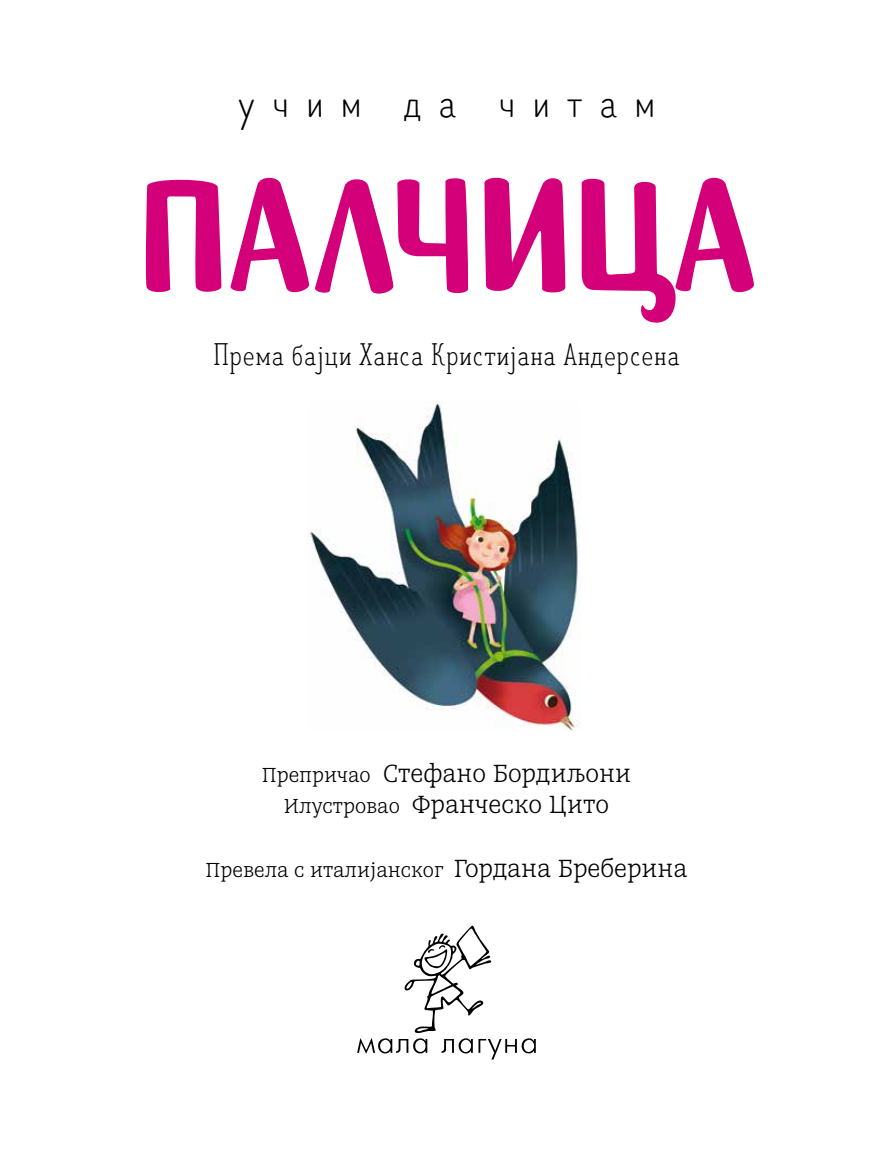
<style>
.page{position:relative;width:893px;height:1149px;background:#fff}
.page>*{position:absolute;margin:0;border:0;box-sizing:border-box;transform-origin:0 0}
.t1{font:210.6px "Nefelibata Sans";letter-spacing:-.01em;color:#d4007a;scale:.83 1}
.t2{font:300 45px "TT Limes Sans";letter-spacing:.4em;color:#000}
.t3{font:300 31.5px "TT Limes Slab";letter-spacing:.05em;color:#000}
.t4{font:300 24.75px/31.5px "Obla";color:#000;text-align:center}
.t5{font:300 20.25px "Obla";color:#000}
.s1{font-size:20.25px}
.s2{font-size:24.75px}
</style>
<div class="page">
<img style="left:309px;top:401px;width:272px;height:329px">
<svg style="left:357px;top:925px;width:179px;height:134px"></svg>
<h2 class="t2" style="left:238px;top:73px;width:418px">учим да читам</h2>
<h1 class="t1" style="left:137px;top:123px;width:747px">ПАЛЧИЦА</h1>
<p class="t3" style="left:214px;top:333px;width:467px">Према бајци Ханса Кристијана Андерсена</p>
<p class="t4" style="left:262px;top:757px;width:371px"><span class="s1">Препричао</span> Стефано Бордиљони<br><span class="s1">Илустровао</span> Франческо Цито</p>
<p class="t5" style="left:206px;top:857px;width:483px">Превела с итaлијанског <span class="s2">Гордана Бреберина</span></p>
</div>
